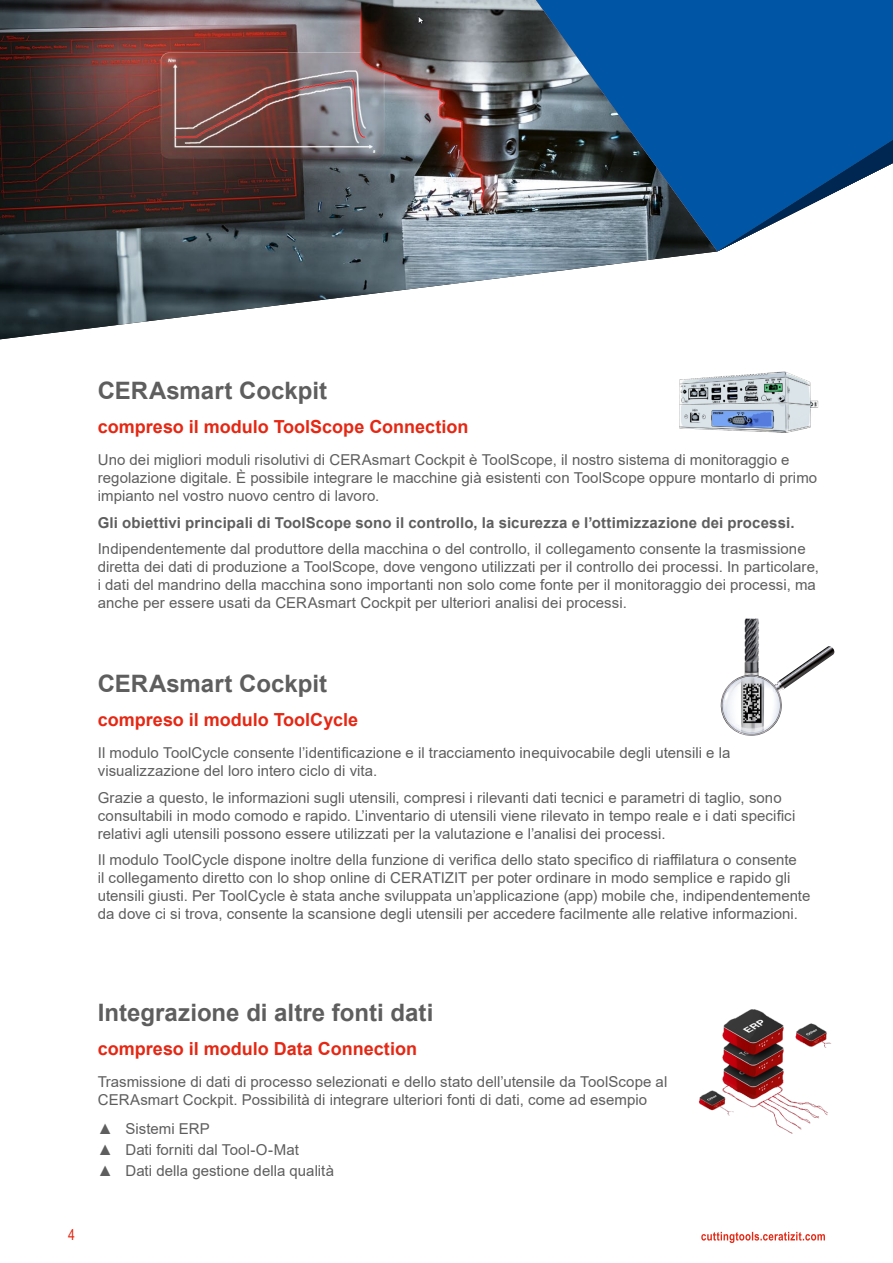
<style>
.page{position:relative;width:893px;height:1263px;background:#fff}
.page>*{position:absolute;margin:0;border:0;box-sizing:border-box;transform-origin:0 0}
.t1{font:700 24px "Arial";color:#5f5e5e}
.t2{font:700 18px "Arial";color:#e52713}
.t3{font:15px/18px "Arial";letter-spacing:.005em;color:#5f5e5e}
.t4{font:700 15px "Arial";letter-spacing:.01em;color:#5f5e5e}
.t5{font:15px "Arial Narrow";color:#e52713}
</style>
<div class="page">
<svg style="left:701px;top:1232px;width:124px;height:11px"></svg>
<img style="left:0;top:0;width:582px;height:339px">
<img style="left:679px;top:371px;width:140px;height:62px">
<img style="left:698px;top:1009px;width:133px;height:125px">
<img style="left:744px;top:618px;width:15px;height:28px">
<svg style="left:720px;top:646px;width:115px;height:90px"></svg>
<svg style="left:536px;top:0;width:357px;height:268px;background:#2c6597"></svg>
<svg style="left:708px;top:140px;width:185px;height:111px"></svg>
<h1 class="t1" style="left:98px;top:374px;width:231px">CERAsmart Cockpit</h1>
<p class="t2" style="left:98px;top:414px;width:372px">compreso il modulo ToolScope Connection</p>
<p class="t3" style="left:98px;top:451px;width:721px">Uno dei migliori moduli risolutivi di CERAsmart Cockpit è ToolScope, il nostro sistema di monitoraggio e regolazione digitale. È possibile integrare le macchine già esistenti con ToolScope oppure montarlo di primo impianto nel vostro nuovo centro di lavoro.</p>
<p class="t4" style="left:98px;top:512px;width:698px">Gli obiettivi principali di ToolScope sono il controllo, la sicurezza e l’ottimizzazione dei processi.</p>
<p class="t3" style="left:98px;top:540px;width:723px">Indipendentemente dal produttore della macchina o del controllo, il collegamento consente la trasmissione diretta dei dati di produzione a ToolScope, dove vengono utilizzati per il controllo dei processi. In particolare, i dati del mandrino della macchina sono importanti non solo come fonte per il monitoraggio dei processi, ma anche per essere usati da CERAsmart Cockpit per ulteriori analisi dei processi.</p>
<h1 class="t1" style="left:98px;top:667px;width:231px">CERAsmart Cockpit</h1>
<p class="t2" style="left:98px;top:707px;width:262px">compreso il modulo ToolCycle</p>
<p class="t3" style="left:98px;top:744px;width:634px">Il modulo ToolCycle consente l’identificazione e il tracciamento inequivocabile degli utensili e la visualizzazione del loro intero ciclo di vita.</p>
<p class="t3" style="left:98px;top:788px;width:699px">Grazie a questo, le informazioni sugli utensili, compresi i rilevanti dati tecnici e parametri di taglio, sono consultabili in modo comodo e rapido. L’inventario di utensili viene rilevato in tempo reale e i dati specifici relativi agli utensili possono essere utilizzati per la valutazione e l’analisi dei processi.</p>
<p class="t3" style="left:98px;top:851px;width:714px">Il modulo ToolCycle dispone inoltre della funzione di verifica dello stato specifico di riaffilatura o consente<br>il collegamento diretto con lo shop online di CERATIZIT per poter ordinare in modo semplice e rapido gli utensili giusti. Per ToolCycle è stata anche sviluppata un’applicazione (app) mobile che, indipendentemente da dove ci si trova, consente la scansione degli utensili per accedere facilmente alle relative informazioni.</p>
<p class="t5" style="left:68px;top:1224px;width:8px">4</p>
<h1 class="t1" style="left:98px;top:995px;width:337px">Integrazione di altre fonti dati</h1>
<p class="t2" style="left:98px;top:1036px;width:321px">compreso il modulo Data Connection</p>
<p class="t3" style="left:98px;top:1072px;width:571px">Trasmissione di dati di processo selezionati e dello stato dell’utensile da ToolScope al<br>CERAsmart Cockpit. Possibilità di integrare ulteriori fonti di dati, come ad esempio</p>
<p class="t3" style="left:98px;top:1120px;width:114px">▲ Sistemi ERP</p>
<p class="t3" style="left:98px;top:1141px;width:203px">▲ Dati forniti dal Tool-O-Mat</p>
<p class="t3" style="left:98px;top:1162px;width:238px">▲ Dati della gestione della qualità</p>
</div>
